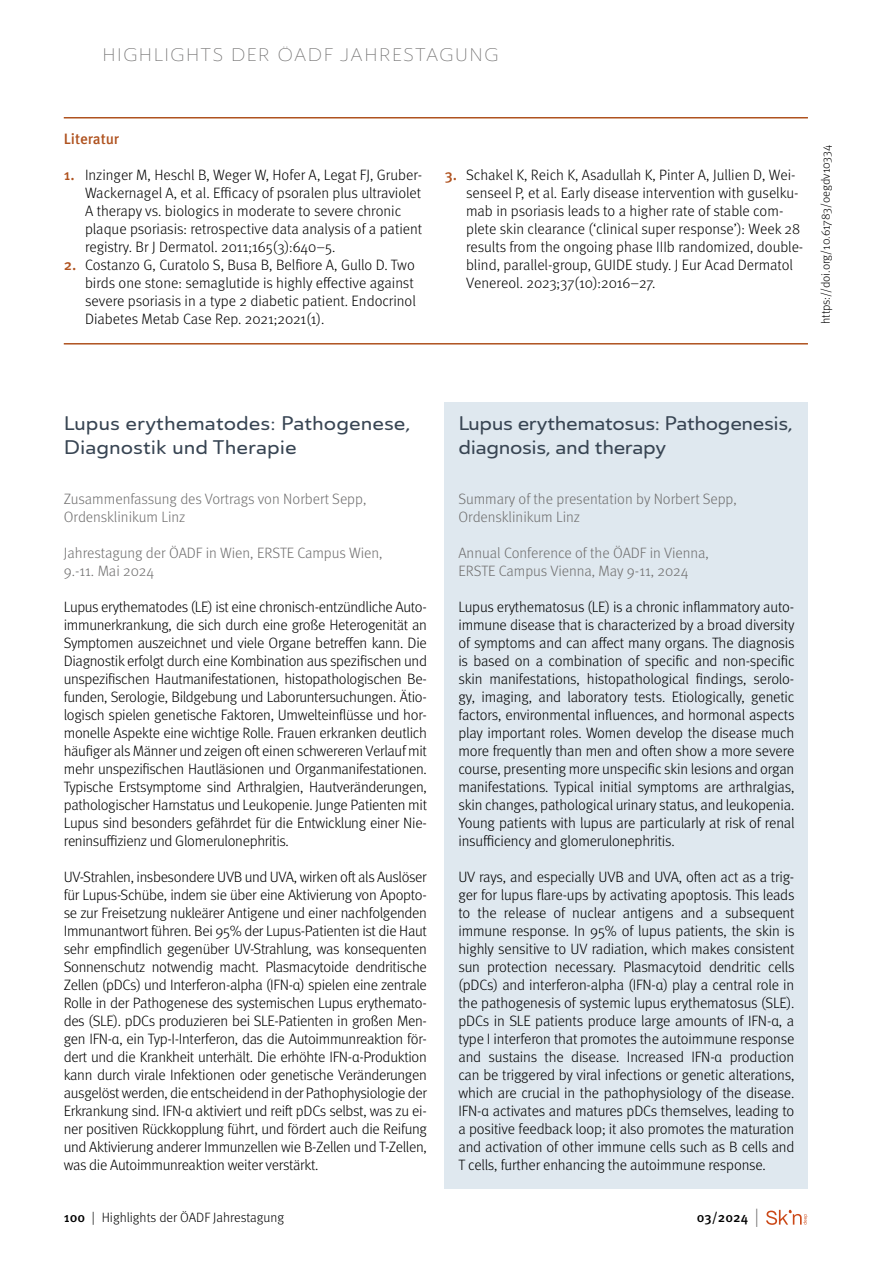
<style>
.page{position:relative;width:893px;height:1263px;background:#fff}
.page>*{position:absolute;margin:0;border:0;box-sizing:border-box;transform-origin:0 0}
.Beitragstitel_ENG{font:500 expanded 19.5px/24px "Ainslie Sans";letter-spacing:-.02em;color:#384553}
.Beitragstitel{font:500 expanded 19.5px/24px "Ainslie Sans";color:#384553}
.t1{font:300 expanded 18px "Ainslie Sans";letter-spacing:.05em;color:#706f6f}
.Text{font:300 15px/18px "Meta Pro";color:#000}
.Text_ENG{font:300 15px/18px "Meta Pro";letter-spacing:-.01em;color:#000;text-align:justify}
.Trailer_ENG{font:300 15px/18px "Meta Pro";color:#706f6f}
.Trailer{font:300 15px/18px "Meta Pro";color:#706f6f}
.Literatur_Überschrift{font:500 15px "Meta Pro";letter-spacing:-.005em;color:#af521f}
.t2{font:300 13.5px "Meta Pro";color:#000}
.t3{font:500 13.5px "Meta Pro";color:#000}
.t4{font:300 12px "Meta Pro";color:#000}
.s1{font-weight:500;color:#af521f}
.s2{font-weight:500}
.s3{font-weight:300;font-size:18.9px;color:#706f6f}
</style>
<div class="page">
<svg style="left:766px;top:1210px;width:41px;height:15px"></svg>
<div style="left:445px;top:402px;width:363px;height:786px;background:#dfe8ef"></div>
<hr style="left:64px;top:117px;width:744px;height:1px;background:#af521f">
<hr style="left:64px;top:343px;width:744px;height:1px;background:#af521f">
<p class="t1" style="left:102px;top:44px;width:353px">HIGH LIGHTS DER ÖADF JAH RESTAGUNG</p>
<p class="Literatur_Überschrift" style="left:64px;top:127px;width:57px">Literatur</p>
<p class="Text" style="left:85px;top:165px;width:339px;text-indent:-21px"><span class="s1">1.</span> Inzinger M, Heschl B, Weger W, Hofer A, Legat FJ, Gruber-Wackernagel A, et al. Efficacy of psoralen plus ultraviolet A therapy vs. biologics in moderate to severe chronic plaque psoriasis: retrospective data analysis of a patient registry. Br J Dermatol. 2011;165(3):640–5.</p>
<p class="Text" style="left:85px;top:255px;width:332px;text-indent:-21px"><span class="s1">2.</span> Costanzo G, Curatolo S, Busa B, Belfiore A, Gullo D. Two birds one stone: semaglutide is highly effective against severe psoriasis in a type 2 diabetic patient. Endocrinol Diabetes Metab Case Rep. 2021;2021(1).</p>
<p class="Text" style="left:466px;top:165px;width:339px;text-indent:-21px"><span class="s1">3.</span> Schakel K, Reich K, Asadullah K, Pinter A, Jullien D, Wei&shy;senseel P, et al. Early disease intervention with guselku&shy;mab in psoriasis leads to a higher rate of stable com&shy;plete skin clearance (‘clinical super response’): Week 28 results from the ongoing phase IIIb randomized, double&shy;blind, parallel-group, GUIDE study. J Eur Acad Dermatol Venereol. 2023;37(10):2016–27.</p>
<p class="t4" style="left:817px;top:324px;width:180px;rotate:-90deg">https://doi.org/10.61783/oegdv10334</p>
<p class="Beitragstitel" style="left:64px;top:411px;width:348px">Lupus erythematodes: Pathogenese,<br>Diagnostik und Therapie</p>
<p class="Trailer" style="left:64px;top:489px;width:304px">Zusammenfassung des Vortrags von Norbert Sepp,<br>Ordensklinikum Linz</p>
<p class="Trailer" style="left:64px;top:543px;width:320px">Jahrestagung der ÖADF in Wien, ERSTE Campus Wien,<br>9.-11. Mai 2024</p>
<p class="Text" style="left:64px;top:597px;width:365px;text-align:justify">Lupus erythematodes (LE) ist eine chronisch-entzündliche Auto&shy;immunerkrankung, die sich durch eine große Heterogenität an Symptomen auszeichnet und viele Organe betreffen kann. Die Diagnostik erfolgt durch eine Kombination aus spezifischen und unspezifischen Hautmanifestationen, histopathologischen Be&shy;funden, Serologie, Bildgebung und Laboruntersuchungen. Ätio&shy;logisch spielen genetische Faktoren, Umwelteinflüsse und hor&shy;monelle Aspekte eine wichtige Rolle. Frauen erkranken deutlich häufiger als Männer und zeigen oft einen schwereren Verlauf mit mehr unspezifischen Hautläsionen und Organmanifestationen.<br>Typische Erstsymptome sind Arthralgien, Hautveränderungen, pathologischer Harnstatus und Leukopenie. Junge Patienten mit Lupus sind besonders gefährdet für die Entwicklung einer Nie&shy;reninsuffizienz und Glomerulonephritis.</p>
<p class="Text" style="left:64px;top:867px;width:365px;text-align:justify">UV-Strahlen, insbesondere UVB und UVA, wirken oft als Auslöser für Lupus-Schübe, indem sie über eine Aktivierung von Apopto&shy;se zur Freisetzung nukleärer Antigene und einer nachfolgenden Immunantwort führen. Bei 95% der Lupus-Patienten ist die Haut sehr empfindlich gegenüber UV-Strahlung, was konsequenten Sonnenschutz notwendig macht. Plasmacytoide dendritische Zellen (pDCs) und Interferon-alpha (IFN-α) spielen eine zentrale Rolle in der Pathogenese des systemischen Lupus erythemato&shy;des (SLE). pDCs produzieren bei SLE-Patienten in großen Men&shy;gen IFN-α, ein Typ-I-Interferon, das die Autoimmunreaktion för&shy;dert und die Krankheit unterhält. Die erhöhte IFN-α-Produktion kann durch virale Infektionen oder genetische Veränderungen ausgelöst werden, die entscheidend in der Pathophysiologie der Erkrankung sind. IFN-α aktiviert und reift pDCs selbst, was zu ei&shy;ner positiven Rückkopplung führt, und fördert auch die Reifung und Aktivierung anderer Immunzellen wie B-Zellen und T-Zellen, was die Autoimmunreaktion weiter verstärkt.</p>
<p class="t2" style="left:64px;top:1208px;width:222px"><span class="s2">100</span> | Highlights der ÖADF Jahrestagung</p>
<p class="Beitragstitel_ENG" style="left:458px;top:411px;width:336px">Lupus erythematosus: Pathogenesis, diagnosis, and therapy</p>
<p class="Trailer_ENG" style="left:458px;top:489px;width:280px">Summary of the presentation by Norbert Sepp,<br>Ordensklinikum Linz</p>
<p class="Trailer_ENG" style="left:458px;top:543px;width:252px">Annual Conference of the ÖADF in Vienna,<br>ERSTE Campus Vienna, May 9-11, 2024</p>
<p class="Text_ENG" style="left:458px;top:597px;width:338px">Lupus erythematosus (LE) is a chronic inflammatory auto&shy;immune disease that is characterized by a broad diversity of symptoms and can affect many organs. The diagnosis is based on a combination of specific and non-specific skin manifestations, histopathological findings, serolo&shy;gy, imaging, and laboratory tests. Etiologically, genetic factors, environmental influences, and hormonal aspects play important roles. Women develop the disease much more frequently than men and often show a more severe course, presenting more unspecific skin lesions and organ manifestations. Typical initial symptoms are arthralgias, skin changes, pathological urinary status, and leukopenia.<br>Young patients with lupus are particularly at risk of renal insufficiency and glomerulonephritis.</p>
<p class="Text_ENG" style="left:458px;top:867px;width:338px">UV rays, and especially UVB and UVA, often act as a trig&shy;ger for lupus flare-ups by activating apoptosis. This leads to the release of nuclear antigens and a subsequent immune response. In 95% of lupus patients, the skin is highly sensitive to UV radiation, which makes consistent sun protection necessary. Plasmacytoid dendritic cells (pDCs) and interferon-alpha (IFN-α) play a central role in the pathogenesis of systemic lupus erythematosus (SLE). pDCs in SLE patients produce large amounts of IFN-α, a type I interferon that promotes the autoimmune response and sustains the disease. Increased IFN-α production can be triggered by viral infections or genetic alterations, which are crucial in the pathophysiology of the disease.<br>IFN-α activates and matures pDCs themselves, leading to a positive feedback loop; it also promotes the maturation and activation of other immune cells such as B cells and T cells, further enhancing the autoimmune response.</p>
<p class="t3" style="left:697px;top:1206px;width:64px">03/2024 <span class="s3">|</span></p>
</div>
